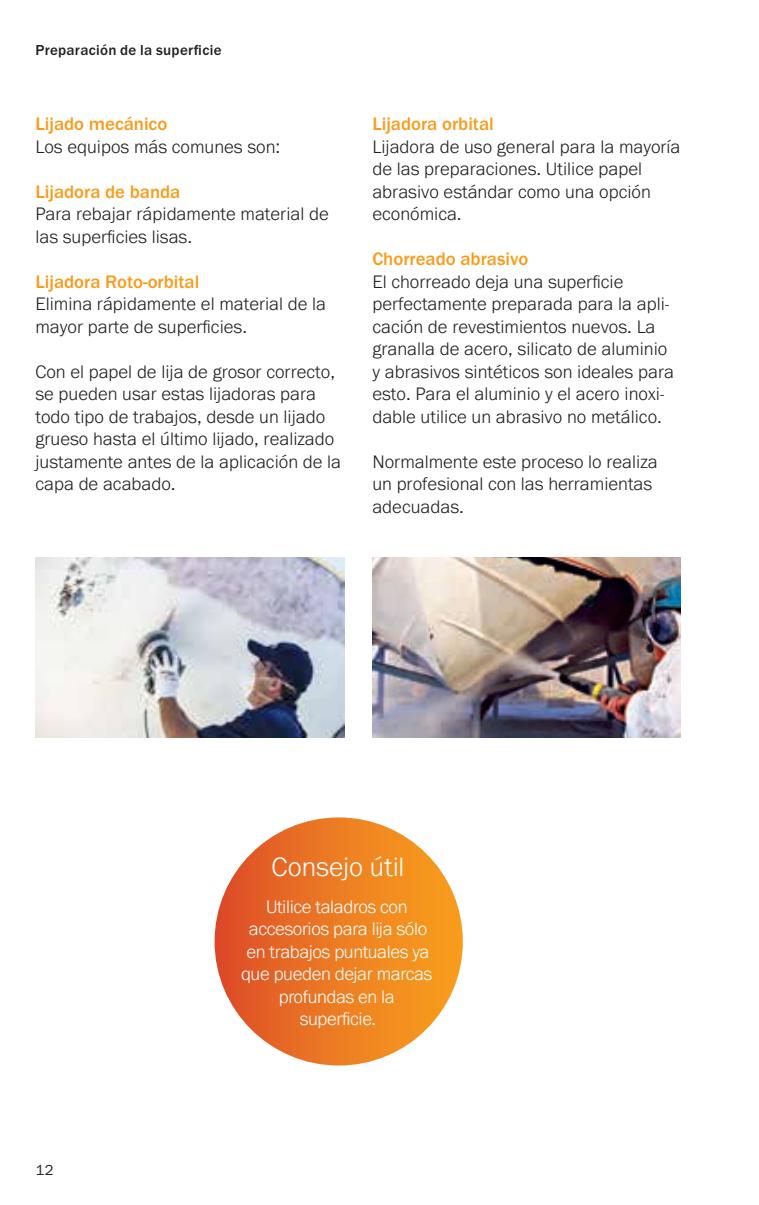
<style>
.page{position:relative;width:759px;height:1205px;background:#fff}
.page>*{position:absolute;margin:0;border:0;box-sizing:border-box;transform-origin:0 0}
.t1{font:300 27.5px "Franklin Gothic URW";color:#fff}
.t2{font:300 18.75px/22.5px "Franklin Gothic URW";color:#231f20}
.t3{font:300 18.75px/22.5px "Franklin Gothic URW";letter-spacing:-.02em;color:#fff;text-align:center}
.t4{font:500 18.75px "Franklin Gothic URW";color:#f89c1c}
.t5{font:500 15px "Franklin Gothic URW";letter-spacing:.02em;color:#231f20}
.t6{font:15px "Franklin Gothic URW Boo";color:#231f20}
</style>
<div class="page">
<img style="left:35px;top:558px;width:309px;height:180px">
<img style="left:372px;top:558px;width:308px;height:180px">
<div style="left:214px;top:817px;width:248px;height:248px;background:linear-gradient(to right,#de512c,#faa21b);border-radius:124px"></div>
<p class="t5" style="left:35px;top:40px;width:187px">Preparación de la superficie</p>
<p class="t4" style="left:35px;top:112px;width:133px">Lijado mecánico</p>
<p class="t2" style="left:35px;top:135px;width:246px">Los equipos más comunes son:</p>
<p class="t4" style="left:35px;top:180px;width:146px">Lijadora de banda</p>
<p class="t2" style="left:35px;top:202px;width:295px">Para rebajar rápidamente material de las superficies lisas.</p>
<p class="t4" style="left:35px;top:270px;width:165px">Lijadora Roto-orbital</p>
<p class="t2" style="left:35px;top:292px;width:292px">Elimina rápidamente el material de la mayor parte de superficies.</p>
<p class="t2" style="left:35px;top:360px;width:307px">Con el papel de lija de grosor correcto, se pueden usar estas lijadoras para todo tipo de trabajos, desde un lijado grueso hasta el último lijado, realizado justamente antes de la aplicación de la capa de acabado.</p>
<p class="t4" style="left:372px;top:112px;width:123px">Lijadora orbital</p>
<p class="t2" style="left:372px;top:135px;width:309px">Lijadora de uso general para la mayoría de las preparaciones. Utilice papel abrasivo estándar como una opción económica.</p>
<p class="t4" style="left:372px;top:247px;width:157px">Chorreado abrasivo</p>
<p class="t2" style="left:372px;top:270px;width:303px">El chorreado deja una superficie perfectamente preparada para la apli&shy;cación de revestimientos nuevos. La granalla de acero, silicato de aluminio y abrasivos sintéticos son ideales para esto. Para el aluminio y el acero inoxi&shy;dable utilice un abrasivo no metálico.</p>
<p class="t2" style="left:372px;top:450px;width:287px">Normalmente este proceso lo realiza un profesional con las herramientas adecuadas.</p>
<p class="t6" style="left:35px;top:1160px;width:20px">12</p>
<h1 class="t1" style="left:271px;top:850px;width:134px">Consejo útil</h1>
<p class="t3" style="left:241px;top:895px;width:192px">Utilice taladros con accesorios para lija sólo en trabajos puntuales ya que pueden dejar marcas profundas en la superficie.</p>
</div>
